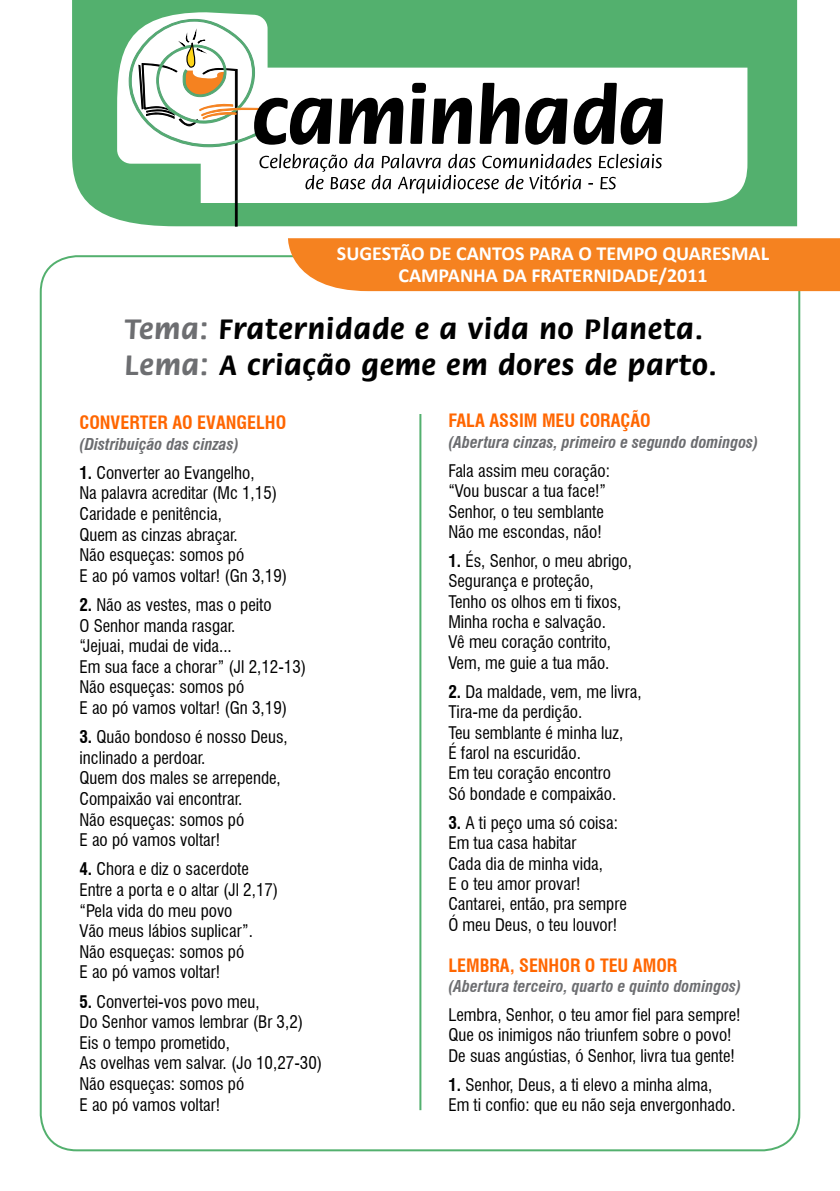
<style>
.page{position:relative;width:840px;height:1191px;background:#fff}
.page>*{position:absolute;margin:0;border:0;box-sizing:border-box;transform-origin:0 0}
.t1{font:700 30px/36px "Flora Std";letter-spacing:.04em;color:#000}
.t2{font:700 20px/22px "Calibri";color:#fff;text-align:center}
.t3{font:700 condensed 18px "Swiss 721 BT";color:#f60}
.t4{font:condensed 17px/20.6px "Swiss 721 BT";color:#000}
.t5{font:italic 700 condensed 16px "Swiss 721 BT";color:#6b6c6f}
.t6{font:italic 700 condensed 16px "Swiss 721 BT";color:#6d6e71}
.s1{color:#6d6e71}
.s2{font-weight:700}
</style>
<div class="page">
<div style="left:72px;top:0;width:724px;height:226px;background:#53b06e"></div>
<svg style="left:117px;top:12px;width:630px;height:191px"></svg>
<div style="left:287px;top:238px;width:552px;height:53px;background:#f58220"></div>
<svg style="left:129px;top:19px;width:533px;height:207px"></svg>
<hr style="left:419px;top:414px;width:2px;height:696px;background:#53b06e">
<p class="t2" style="left:337px;top:241px;width:433px">SUGESTÃO DE CANTOS PARA O TEMPO QUARESMAL<br>CAMPANHA DA FRATERNIDADE/2011</p>
<h1 class="t1" style="left:125px;top:312px;width:593px"><span class="s1">Tema:</span> Fraternidade e a vida no Planeta.<br><span class="s1">Lema:</span> A criação geme em dores de parto.</h1>
<p class="t3" style="left:79px;top:412px;width:208px">CONVERTER AO EVANGELHO</p>
<p class="t5" style="left:79px;top:434px;width:161px">(Distribuição das cinzas)</p>
<p class="t4" style="left:79px;top:462px;width:209px"><span class="s2">1.</span> Converter ao Evangelho,<br>Na palavra acreditar (Mc 1,15)<br>Caridade e penitência,<br>Quem as cinzas abraçar.<br>Não esqueças: somos pó<br>E ao pó vamos voltar! (Gn 3,19)</p>
<p class="t4" style="left:79px;top:594px;width:228px"><span class="s2">2.</span> Não as vestes, mas o peito<br>O Senhor manda rasgar.<br>“Jejuai, mudai de vida...<br>Em sua face a chorar” (Jl 2,12-13)<br>Não esqueças: somos pó<br>E ao pó vamos voltar! (Gn 3,19)</p>
<p class="t4" style="left:79px;top:726px;width:210px"><span class="s2">3.</span> Quão bondoso é nosso Deus, inclinado a perdoar.<br>Quem dos males se arrepende,<br>Compaixão vai encontrar.<br>Não esqueças: somos pó<br>E ao pó vamos voltar!</p>
<p class="t4" style="left:79px;top:859px;width:200px"><span class="s2">4.</span> Chora e diz o sacerdote<br>Entre a porta e o altar (Jl 2,17) “Pela vida do meu povo<br>Vão meus lábios suplicar”.<br>Não esqueças: somos pó<br>E ao pó vamos voltar!</p>
<p class="t4" style="left:79px;top:991px;width:244px"><span class="s2">5.</span> Convertei-vos povo meu,<br>Do Senhor vamos lembrar (Br 3,2)<br>Eis o tempo prometido,<br>As ovelhas vem salvar. (Jo 10,27-30)<br>Não esqueças: somos pó<br>E ao pó vamos voltar!</p>
<p class="t3" style="left:448px;top:410px;width:204px">FALA ASSIM MEU CORAÇÃO</p>
<p class="t5" style="left:448px;top:432px;width:311px">(Abertura cinzas, primeiro e segundo domingos)</p>
<p class="t4" style="left:448px;top:460px;width:163px">Fala assim meu coração: “Vou buscar a tua face!”<br>Senhor, o teu semblante<br>Não me escondas, não!</p>
<p class="t4" style="left:448px;top:550px;width:185px"><span class="s2">1.</span> És, Senhor, o meu abrigo,<br>Segurança e proteção,<br>Tenho os olhos em ti fixos,<br>Minha rocha e salvação.<br>Vê meu coração contrito,<br>Vem, me guie a tua mão.</p>
<p class="t4" style="left:448px;top:681px;width:195px"><span class="s2">2.</span> Da maldade, vem, me livra,<br>Tira-me da perdição.<br>Teu semblante é minha luz,<br>É farol na escuridão.<br>Em teu coração encontro<br>Só bondade e compaixão.</p>
<p class="t4" style="left:448px;top:812px;width:180px"><span class="s2">3.</span> A ti peço uma só coisa:<br>Em tua casa habitar<br>Cada dia de minha vida,<br>E o teu amor provar!<br>Cantarei, então, pra sempre<br>Ó meu Deus, o teu louvor!</p>
<p class="t3" style="left:448px;top:954px;width:230px">LEMBRA, SENHOR O TEU AMOR</p>
<p class="t6" style="left:448px;top:976px;width:294px">(Abertura terceiro, quarto e quinto domingos)</p>
<p class="t4" style="left:448px;top:1004px;width:293px">Lembra, Senhor, o teu amor fiel para sempre!<br>Que os inimigos não triunfem sobre o povo!<br>De suas angústias, ó Senhor, livra tua gente!</p>
<p class="t4" style="left:448px;top:1074px;width:288px"><span class="s2">1.</span> Senhor, Deus, a ti elevo a minha alma,<br>Em ti confio: que eu não seja envergonhado.</p>
</div>
